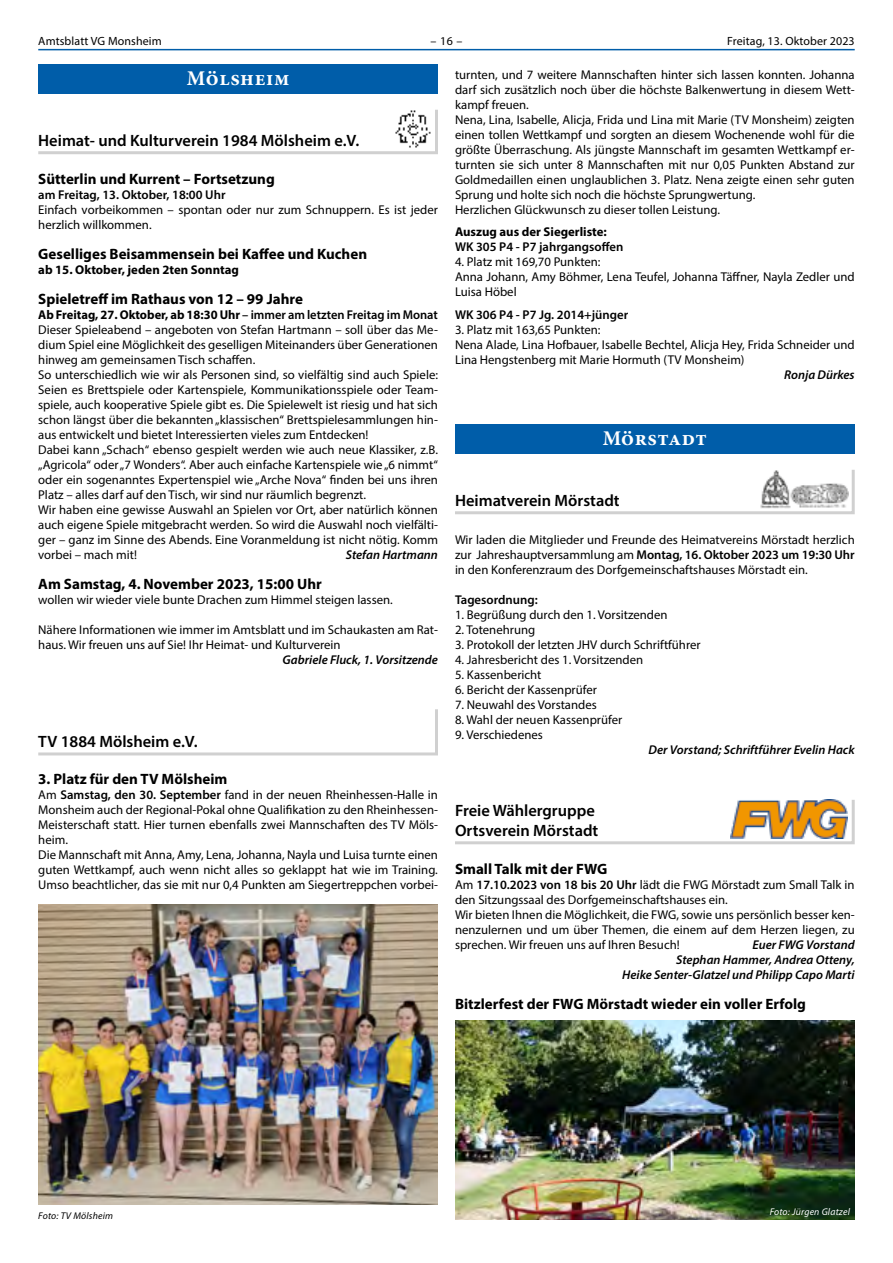
<style>
.page{position:relative;width:893px;height:1263px;background:#fff}
.page>*{position:absolute;margin:0;border:0;box-sizing:border-box;transform-origin:0 0}
.t1{font:700 20.85px "Minion Pro";letter-spacing:.025em;color:#fff}
.t2{font:600 16.5px "Myriad Pro";color:#000}
.Fließtext_Überschrift{font:700 15px "Myriad Pro";color:#000}
.Fließtext_Blocksatz{font:12.75px/15px "Myriad Pro";color:#000;text-align:justify}
.Fließtext_Blocksatz-2{font:italic 600 12.75px "Myriad Pro";color:#000}
.Fließtext_Blocksatz-3{font:700 12.75px "Myriad Pro";color:#000}
.Fließtext_Blocksatz-4{font:600 12.75px "Myriad Pro";color:#000}
.t3{font:12px "Myriad Pro";letter-spacing:.01em;color:#000}
.Vereine_BU{font:italic 9.75px "Myriad Pro";letter-spacing:.02em;color:#fff}
.Vereine_BU-2{font:italic 9.75px "Myriad Pro";letter-spacing:.02em;color:#000}
.s1{font-weight:600}
</style>
<div class="page">
<hr style="left:38px;top:49px;width:817px;height:1px;background:#005da9">
<div style="left:38px;top:64px;width:400px;height:29px;background:#005da9"></div>
<svg style="left:38px;top:709px;width:400px;height:47px"></svg>
<img style="left:38px;top:904px;width:400px;height:300px">
<svg style="left:38px;top:109px;width:400px;height:46px"></svg>
<img style="left:394px;top:109px;width:38px;height:39px">
<div style="left:455px;top:424px;width:400px;height:29px;background:#005da9"></div>
<svg style="left:455px;top:469px;width:400px;height:46px"></svg>
<img style="left:759px;top:469px;width:89px;height:39px">
<svg style="left:455px;top:800px;width:400px;height:45px"></svg>
<img style="left:730px;top:799px;width:117px;height:39px">
<img style="left:455px;top:1020px;width:400px;height:199px">
<p class="t3" style="left:38px;top:34px;width:125px">Amtsblatt VG Monsheim</p>
<p class="t3" style="left:431px;top:34px;width:33px">– 16 –</p>
<p class="t3" style="left:727px;top:34px;width:129px">Freitag, 13. Oktober 2023</p>
<p class="t1" style="left:187px;top:64px;width:104px">Mölsheim</p>
<p class="t2" style="left:38px;top:130px;width:322px">Heimat- und Kulturverein 1984 Mölsheim e.V.</p>
<p class="Fließtext_Überschrift" style="left:38px;top:169px;width:238px">Sütterlin und Kurrent – Fortsetzung</p>
<p class="Fließtext_Blocksatz-4" style="left:38px;top:187px;width:189px">am Freitag, 13. Oktober, 18:00 Uhr</p>
<p class="Fließtext_Blocksatz" style="left:38px;top:202px;width:401px">Einfach vorbeikommen – spontan oder nur zum Schnuppern. Es ist jeder herzlich willkommen.</p>
<p class="Fließtext_Überschrift" style="left:38px;top:244px;width:330px">Geselliges Beisammensein bei Kaffee und Kuchen</p>
<p class="Fließtext_Blocksatz-3" style="left:38px;top:262px;width:202px">ab 15. Oktober, jeden 2ten Sonntag</p>
<p class="Fließtext_Überschrift" style="left:38px;top:289px;width:266px">Spieletreff im Rathaus von 12 – 99 Jahre</p>
<p class="Fließtext_Blocksatz-3" style="left:38px;top:307px;width:401px">Ab Freitag, 27. Oktober, ab 18:30 Uhr <span class="s1">– immer am letzten Freitag im Monat</span></p>
<p class="Fließtext_Blocksatz" style="left:38px;top:322px;width:401px">Dieser Spieleabend – angeboten von Stefan Hartmann – soll über das Me&shy;dium Spiel eine Möglichkeit des geselligen Miteinanders über Generationen hinweg am gemeinsamen Tisch schaffen.</p>
<p class="Fließtext_Blocksatz" style="left:38px;top:367px;width:401px">So unterschiedlich wie wir als Personen sind, so vielfältig sind auch Spiele:<br>Seien es Brettspiele oder Kartenspiele, Kommunikationsspiele oder Team&shy;spiele, auch kooperative Spiele gibt es. Die Spielewelt ist riesig und hat sich schon längst über die bekannten „klassischen“ Brettspielesammlungen hin&shy;aus entwickelt und bietet Interessierten vieles zum Entdecken!</p>
<p class="Fließtext_Blocksatz" style="left:38px;top:442px;width:401px">Dabei kann „Schach“ ebenso gespielt werden wie auch neue Klassiker, z.B. „Agricola“ oder „7 Wonders“. Aber auch einfache Kartenspiele wie „6 nimmt“ oder ein sogenanntes Expertenspiel wie „Arche Nova“ finden bei uns ihren Platz – alles darf auf den Tisch, wir sind nur räumlich begrenzt.</p>
<p class="Fließtext_Blocksatz" style="left:38px;top:502px;width:401px">Wir haben eine gewisse Auswahl an Spielen vor Ort, aber natürlich können auch eigene Spiele mitgebracht werden. So wird die Auswahl noch vielfälti&shy;ger – ganz im Sinne des Abends. Eine Voranmeldung ist nicht nötig. Komm vorbei – mach mit!</p>
<p class="Fließtext_Blocksatz-2" style="left:346px;top:547px;width:94px">Stefan Hartmann</p>
<p class="Fließtext_Überschrift" style="left:38px;top:574px;width:285px">Am Samstag, 4. November 2023, 15:00 Uhr</p>
<p class="Fließtext_Blocksatz" style="left:38px;top:592px;width:356px">wollen wir wieder viele bunte Drachen zum Himmel steigen lassen.</p>
<p class="Fließtext_Blocksatz" style="left:38px;top:622px;width:401px">Nähere Informationen wie immer im Amtsblatt und im Schaukasten am Rat&shy;haus. Wir freuen uns auf Sie! Ihr Heimat- und Kulturverein</p>
<p class="Fließtext_Blocksatz-2" style="left:283px;top:652px;width:157px">Gabriele Fluck, 1. Vorsitzende</p>
<p class="t2" style="left:38px;top:731px;width:161px">TV 1884 Mölsheim e.V.</p>
<p class="Fließtext_Überschrift" style="left:38px;top:769px;width:191px">3. Platz für den TV Mölsheim</p>
<p class="Fließtext_Blocksatz" style="left:38px;top:787px;width:401px">Am <span class="s1">Samstag, den 30. September</span> fand in der neuen Rheinhessen-Halle in Monsheim auch der Regional-Pokal ohne Qualifikation zu den Rheinhessen-Meisterschaft statt. Hier turnen ebenfalls zwei Mannschaften des TV Möls&shy;heim.</p>
<p class="Fließtext_Blocksatz" style="left:38px;top:847px;width:401px">Die Mannschaft mit Anna, Amy, Lena, Johanna, Nayla und Luisa turnte einen guten Wettkampf, auch wenn nicht alles so geklappt hat wie im Training.<br>Umso beachtlicher, das sie mit nur 0,4 Punkten am Siegertreppchen vorbei-</p>
<p class="Fließtext_Blocksatz" style="left:455px;top:67px;width:401px">turnten, und 7 weitere Mannschaften hinter sich lassen konnten. Johanna darf sich zusätzlich noch über die höchste Balkenwertung in diesem Wett&shy;kampf freuen.</p>
<p class="Fließtext_Blocksatz" style="left:455px;top:112px;width:401px">Nena, Lina, Isabelle, Alicja, Frida und Lina mit Marie (TV Monsheim) zeigten einen tollen Wettkampf und sorgten an diesem Wochenende wohl für die größte Überraschung. Als jüngste Mannschaft im gesamten Wettkampf er&shy;turnten sie sich unter 8 Mannschaften mit nur 0,05 Punkten Abstand zur Goldmedaillen einen unglaublichen 3. Platz. Nena zeigte einen sehr guten Sprung und holte sich noch die höchste Sprungwertung.</p>
<p class="Fließtext_Blocksatz" style="left:455px;top:202px;width:267px">Herzlichen Glückwunsch zu dieser tollen Leistung.</p>
<p class="Fließtext_Blocksatz-3" style="left:455px;top:224px;width:153px">Auszug aus der Siegerliste:</p>
<p class="Fließtext_Blocksatz-4" style="left:455px;top:239px;width:170px">WK 305 P4 - P7 jahrgangsoffen</p>
<p class="Fließtext_Blocksatz" style="left:455px;top:254px;width:147px">4. Platz mit 169,70 Punkten:</p>
<p class="Fließtext_Blocksatz" style="left:455px;top:269px;width:401px">Anna Johann, Amy Böhmer, Lena Teufel, Johanna Täffner, Nayla Zedler und<br>Luisa Höbel</p>
<p class="Fließtext_Blocksatz-4" style="left:455px;top:306px;width:175px">WK 306 P4 - P7 Jg. 2014+jünger</p>
<p class="Fließtext_Blocksatz" style="left:455px;top:322px;width:147px">3. Platz mit 163,65 Punkten:</p>
<p class="Fließtext_Blocksatz" style="left:455px;top:337px;width:401px">Nena Alade, Lina Hofbauer, Isabelle Bechtel, Alicja Hey, Frida Schneider und<br>Lina Hengstenberg mit Marie Hormuth (TV Monsheim)</p>
<p class="Fließtext_Blocksatz-2" style="left:784px;top:367px;width:72px">Ronja Dürkes</p>
<p class="t1" style="left:603px;top:424px;width:105px">Mörstadt</p>
<p class="t2" style="left:455px;top:490px;width:166px">Heimatverein Mörstadt</p>
<p class="Fließtext_Blocksatz" style="left:455px;top:532px;width:401px">Wir laden die Mitglieder und Freunde des Heimatvereins Mörstadt herzlich zur Jahreshauptversammlung am <span class="s1">Montag, 16. Oktober 2023 um 19:30 Uhr </span>in den Konferenzraum des Dorfgemeinschaftshauses Mörstadt ein.</p>
<p class="Fließtext_Blocksatz-4" style="left:455px;top:592px;width:84px">Tagesordnung:</p>
<p class="Fließtext_Blocksatz" style="left:455px;top:607px;width:214px">1. Begrüßung durch den 1. Vorsitzenden</p>
<p class="Fließtext_Blocksatz" style="left:455px;top:622px;width:82px">2. Totenehrung</p>
<p class="Fließtext_Blocksatz" style="left:455px;top:637px;width:247px">3. Protokoll der letzten JHV durch Schriftführer</p>
<p class="Fließtext_Blocksatz" style="left:455px;top:652px;width:190px">4. Jahresbericht des 1. Vorsitzenden</p>
<p class="Fließtext_Blocksatz" style="left:455px;top:667px;width:88px">5. Kassenbericht</p>
<p class="Fließtext_Blocksatz" style="left:455px;top:682px;width:143px">6. Bericht der Kassenprüfer</p>
<p class="Fließtext_Blocksatz" style="left:455px;top:697px;width:143px">7. Neuwahl des Vorstandes</p>
<p class="Fließtext_Blocksatz" style="left:455px;top:712px;width:169px">8. Wahl der neuen Kassenprüfer</p>
<p class="Fließtext_Blocksatz" style="left:455px;top:727px;width:89px">9. Verschiedenes</p>
<p class="Fließtext_Blocksatz-2" style="left:648px;top:742px;width:208px">Der Vorstand; Schriftführer Evelin Hack</p>
<p class="t2" style="left:455px;top:800px;width:141px">Freie Wählergruppe</p>
<p class="t2" style="left:455px;top:820px;width:145px">Ortsverein Mörstadt</p>
<p class="Fließtext_Überschrift" style="left:455px;top:859px;width:154px">Small Talk mit der FWG</p>
<p class="Fließtext_Blocksatz" style="left:455px;top:877px;width:401px">Am <span class="s1">17.10.2023 von 18 bis 20 Uhr</span> lädt die FWG Mörstadt zum Small Talk in den Sitzungssaal des Dorfgemeinschaftshauses ein.</p>
<p class="Fließtext_Blocksatz" style="left:455px;top:907px;width:401px">Wir bieten Ihnen die Möglichkeit, die FWG, sowie uns persönlich besser ken&shy;nenzulernen und um über Themen, die einem auf dem Herzen liegen, zu sprechen. Wir freuen uns auf Ihren Besuch!</p>
<p class="Fließtext_Blocksatz-2" style="left:753px;top:937px;width:104px">Euer FWG Vorstand</p>
<p class="Fließtext_Blocksatz-2" style="left:676px;top:952px;width:180px">Stephan Hammer, Andrea Otteny,</p>
<p class="Fließtext_Blocksatz-2" style="left:622px;top:967px;width:234px">Heike Senter-Glatzel und Philipp Capo Marti</p>
<p class="Fließtext_Überschrift" style="left:455px;top:994px;width:353px">Bitzlerfest der FWG Mörstadt wieder ein voller Erfolg</p>
<p class="Vereine_BU-2" style="left:38px;top:1210px;width:76px">Foto: TV Mölsheim</p>
<p class="Vereine_BU" style="left:770px;top:1206px;width:82px">Foto: Jürgen Glatzel</p>
</div>
